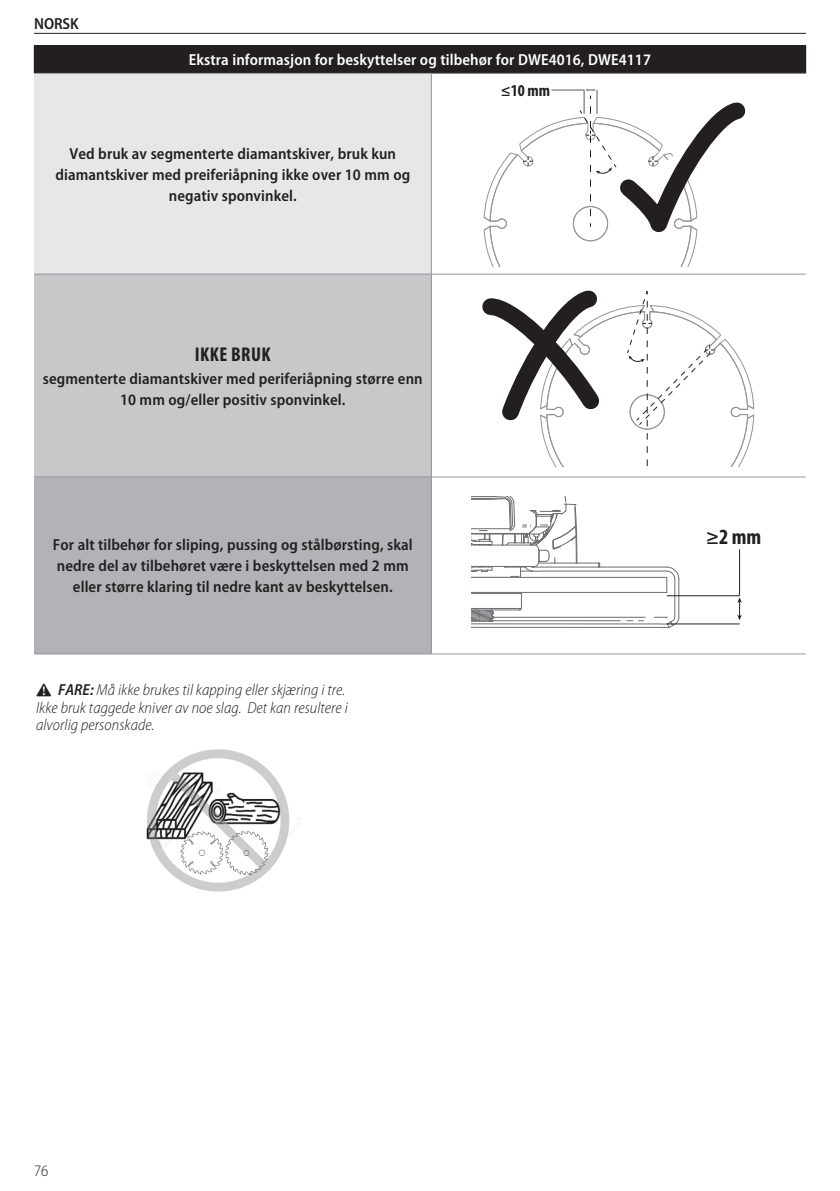
<style>
.page{position:relative;width:840px;height:1191px;background:#fff}
.page>*{position:absolute;margin:0;border:0;box-sizing:border-box;transform-origin:0 0}
.t1{font:700 condensed 21.8px "Myriad Pro";color:#231f20}
.H_-_Main_CAPS_Center{font:700 condensed 20px "Myriad Pro";letter-spacing:.02em;color:#231f20}
.t2{font:700 condensed 16.6px "Myriad Pro";color:#231f20}
.H_-_Subhead2__center{font:600 semi-condensed 16px/21px "Myriad Pro";letter-spacing:.005em;color:#231f20;text-align:center}
.t3{font:italic 300 semi-condensed 16px/17.4px "Myriad Pro";letter-spacing:.005em;color:#231f20}
.H_-_Subhead2{font:600 semi-condensed 16px "Myriad Pro";letter-spacing:.005em;color:#fff}
.t4{font:300 semi-condensed 16px "Myriad Pro";color:#231f20}
.s1{font-family:"Triangle General";font-weight:400;font-style:normal;font-stretch:normal;font-size:28px}
.s2{font-weight:600}
</style>
<div class="page">
<hr style="left:34px;top:33px;width:771px;height:1px;background:#231f20">
<div style="left:34px;top:45px;width:771px;height:28px;background:#231f20"></div>
<div style="left:34px;top:73px;width:397px;height:201px;background:#e6e7e9"></div>
<div style="left:34px;top:274px;width:397px;height:203px;background:#c7c8ca"></div>
<div style="left:34px;top:477px;width:397px;height:177px;background:#b2b3b7"></div>
<hr style="left:34px;top:73px;width:397px;height:1px;background:#939598">
<hr style="left:431px;top:73px;width:374px;height:1px;background:#939598">
<hr style="left:431px;top:74px;width:1px;height:200px;background:#939598">
<hr style="left:34px;top:274px;width:397px;height:1px;background:#939598">
<hr style="left:431px;top:274px;width:374px;height:1px;background:#939598">
<hr style="left:431px;top:274px;width:1px;height:203px;background:#939598">
<hr style="left:34px;top:476px;width:397px;height:1px;background:#939598">
<hr style="left:431px;top:476px;width:374px;height:1px;background:#939598">
<hr style="left:431px;top:477px;width:1px;height:176px;background:#939598">
<hr style="left:34px;top:653px;width:397px;height:1px;background:#939598">
<hr style="left:431px;top:653px;width:374px;height:1px;background:#939598">
<svg style="left:483px;top:89px;width:263px;height:177px"></svg>
<svg style="left:482px;top:290px;width:272px;height:176px"></svg>
<hr style="left:678px;top:579px;width:1px;height:38px;background:#6c6d70">
<svg style="left:471px;top:497px;width:207px;height:131px"></svg>
<hr style="left:738px;top:549px;width:1px;height:47px;background:#231f20">
<svg style="left:737px;top:597px;width:4px;height:23px"></svg>
<hr style="left:666px;top:623px;width:73px;height:1px;background:#231f20">
<hr style="left:666px;top:595px;width:73px;height:1px;background:#231f20">
<img style="left:146px;top:749px;width:153px;height:143px">
<p class="H_-_Subhead2__center" style="left:34px;top:13px;width:46px">Norsk</p>
<p class="H_-_Subhead2" style="left:189px;top:51px;width:463px">Ekstra informasjon for beskyttelser og tilbehør for DWE4016, DWE4117</p>
<p class="t2" style="left:500px;top:80px;width:51px">≤10 mm</p>
<p class="H_-_Subhead2__center" style="left:55px;top:143px;width:356px">Ved bruk av segmenterte diamantskiver, bruk kun diamantskiver med preiferiåpning ikke over 10 mm og negativ sponvinkel.</p>
<p class="H_-_Main_CAPS_Center" style="left:195px;top:341px;width:77px">IKKE BRUK</p>
<p class="H_-_Subhead2__center" style="left:43px;top:369px;width:381px">segmenterte diamantskiver med periferiåpning større enn<br>10 mm og/eller positiv sponvinkel.</p>
<p class="H_-_Subhead2__center" style="left:53px;top:535px;width:361px">For alt tilbehør for sliping, pussing og stålbørsting, skal nedre del av tilbehøret være i beskyttelsen med 2 mm eller større klaring til nedre kant av beskyttelsen.</p>
<p class="t3" style="left:36px;top:682px;width:313px"><span class="s1">-</span> <span class="s2">FARE:</span> Må ikke brukes til kapping eller skjæring i tre.<br>Ikke bruk taggede kniver av noe slag. Det kan resultere i alvorlig personskade.</p>
<p class="t1" style="left:705px;top:523px;width:57px">≥2 mm</p>
<p class="t4" style="left:34px;top:1161px;width:16px">76</p>
</div>
